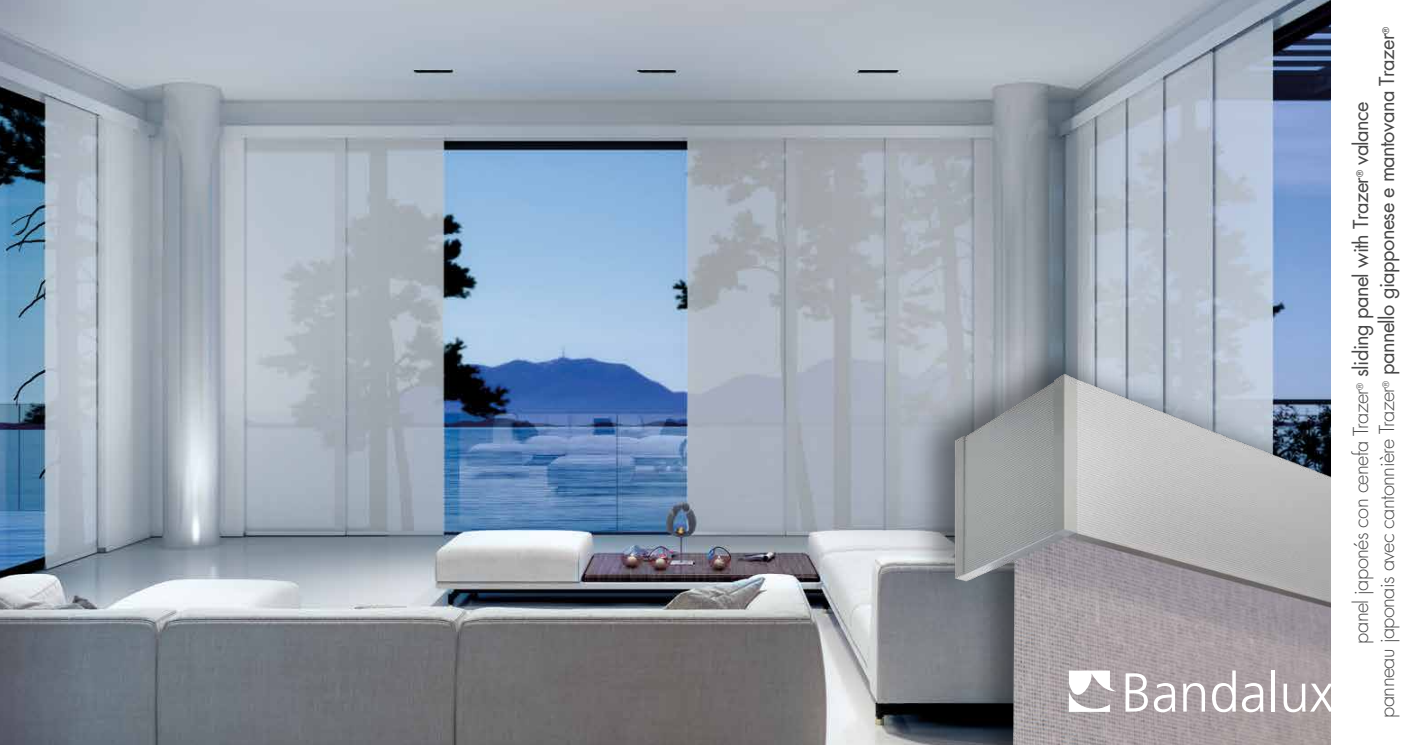
<style>
.page{position:relative;width:1418px;height:745px;background:#fff}
.page>*{position:absolute;margin:0;border:0;box-sizing:border-box;transform-origin:0 0}
.t1{font:300 20px "Futura Std";letter-spacing:-.03em;color:#484848}
.t2{font:20px "Futura";letter-spacing:-.03em;color:#484848}
.t3{font:300 8.75px "Futura Std";color:#484848}
.t4{font:8.75px "Futura";color:#484848}
</style>
<div class="page">
<img style="left:0;top:0;width:1331px;height:744px">
<img style="left:903px;top:327px;width:428px;height:417px">
<svg style="left:1068px;top:670px;width:48px;height:42px"></svg>
<svg style="left:1125px;top:673px;width:22px;height:38px"></svg>
<svg style="left:1153px;top:682px;width:22px;height:29px"></svg>
<svg style="left:1182px;top:682px;width:22px;height:29px"></svg>
<svg style="left:1211px;top:670px;width:24px;height:41px"></svg>
<svg style="left:1241px;top:682px;width:22px;height:29px"></svg>
<hr style="left:1271px;top:670px;width:3px;height:41px;background:#fff">
<svg style="left:1283px;top:683px;width:48px;height:28px"></svg>
<p class="t4" style="left:1379px;top:34px;width:8px;rotate:-90deg">®</p>
<p class="t2" style="left:1372px;top:375px;width:343px;rotate:-90deg">pannello giapponese e mantovana Trazer</p>
<p class="t2" style="left:1346px;top:165px;width:65px;rotate:-90deg">valance</p>
<p class="t4" style="left:1353px;top:177px;width:8px;rotate:-90deg">®</p>
<p class="t2" style="left:1346px;top:377px;width:202px;rotate:-90deg">sliding panel with Trazer</p>
<p class="t3" style="left:1380px;top:387px;width:8px;rotate:-90deg">®</p>
<p class="t3" style="left:1354px;top:389px;width:8px;rotate:-90deg">®</p>
<p class="t1" style="left:1374px;top:717px;width:332px;rotate:-90deg">panneau japonais avec cantonnière Trazer</p>
<p class="t1" style="left:1348px;top:643px;width:256px;rotate:-90deg">panel japonés con cenefa Trazer</p>
</div>
